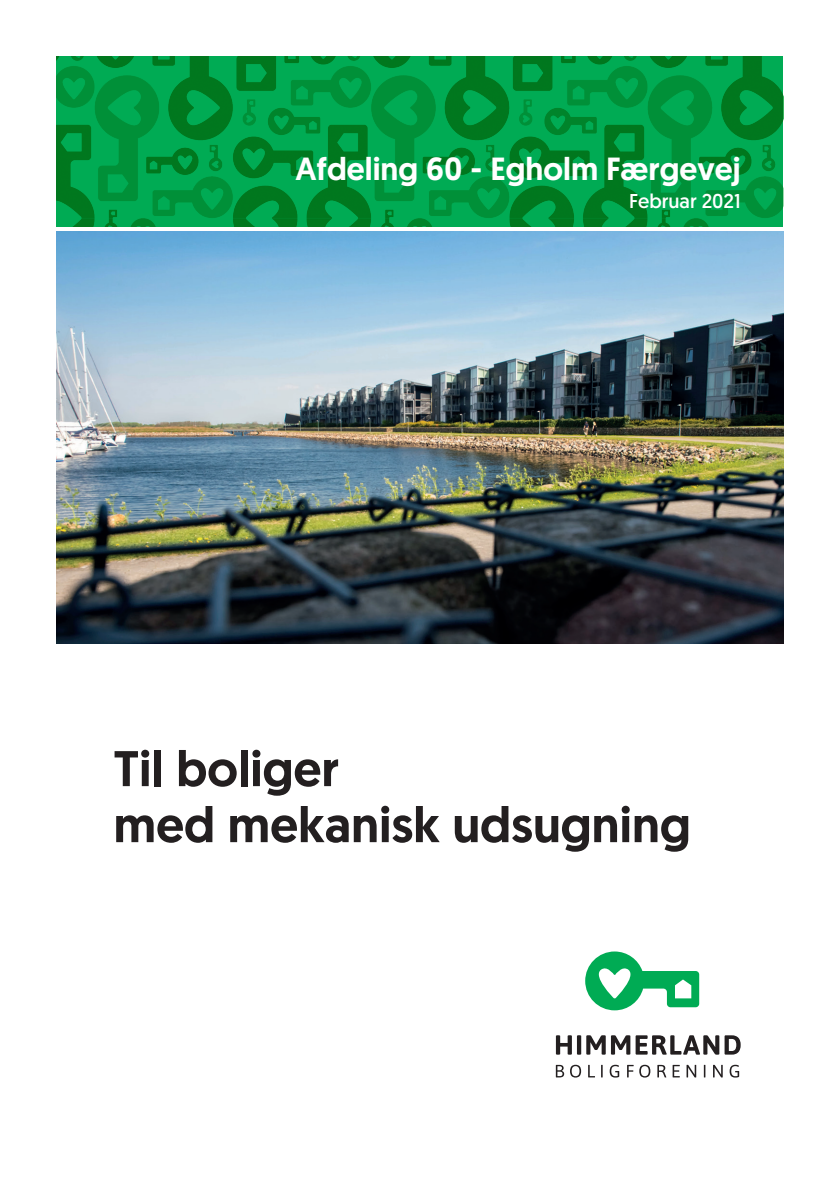
<style>
.page{position:relative;width:840px;height:1191px;background:#fff}
.page>*{position:absolute;margin:0;border:0;box-sizing:border-box;transform-origin:0 0}
.t1{font:500 50px/56px "Geomanist";color:#231f20}
.t2{font:500 32px "Geomanist";color:#fff}
.t3{font:20px "Geomanist";color:#fff}
</style>
<div class="page">
<svg style="left:555px;top:1035px;width:185px;height:19px"></svg>
<svg style="left:555px;top:1064px;width:25px;height:13px"></svg>
<svg style="left:588px;top:1064px;width:6px;height:13px"></svg>
<svg style="left:601px;top:1064px;width:1px;height:13px"></svg>
<svg style="left:609px;top:1064px;width:10px;height:13px"></svg>
<svg style="left:627px;top:1064px;width:6px;height:13px"></svg>
<svg style="left:639px;top:1064px;width:11px;height:13px"></svg>
<svg style="left:657px;top:1064px;width:9px;height:13px"></svg>
<svg style="left:672px;top:1064px;width:7px;height:13px"></svg>
<svg style="left:686px;top:1064px;width:9px;height:13px"></svg>
<svg style="left:703px;top:1064px;width:2px;height:13px"></svg>
<svg style="left:713px;top:1064px;width:9px;height:13px"></svg>
<svg style="left:729px;top:1064px;width:9px;height:13px"></svg>
<svg style="left:585px;top:951px;width:113px;height:59px"></svg>
<img style="left:57px;top:57px;width:725px;height:170px">
<img style="left:57px;top:231px;width:725px;height:413px">
<p class="t2" style="left:295px;top:147px;width:446px">Afdeling 60 - Egholm Færgevej</p>
<p class="t3" style="left:629px;top:188px;width:113px">Februar 2021</p>
<p class="t1" style="left:113px;top:740px;width:578px">Til boliger<br>med mekanisk udsugning</p>
</div>
